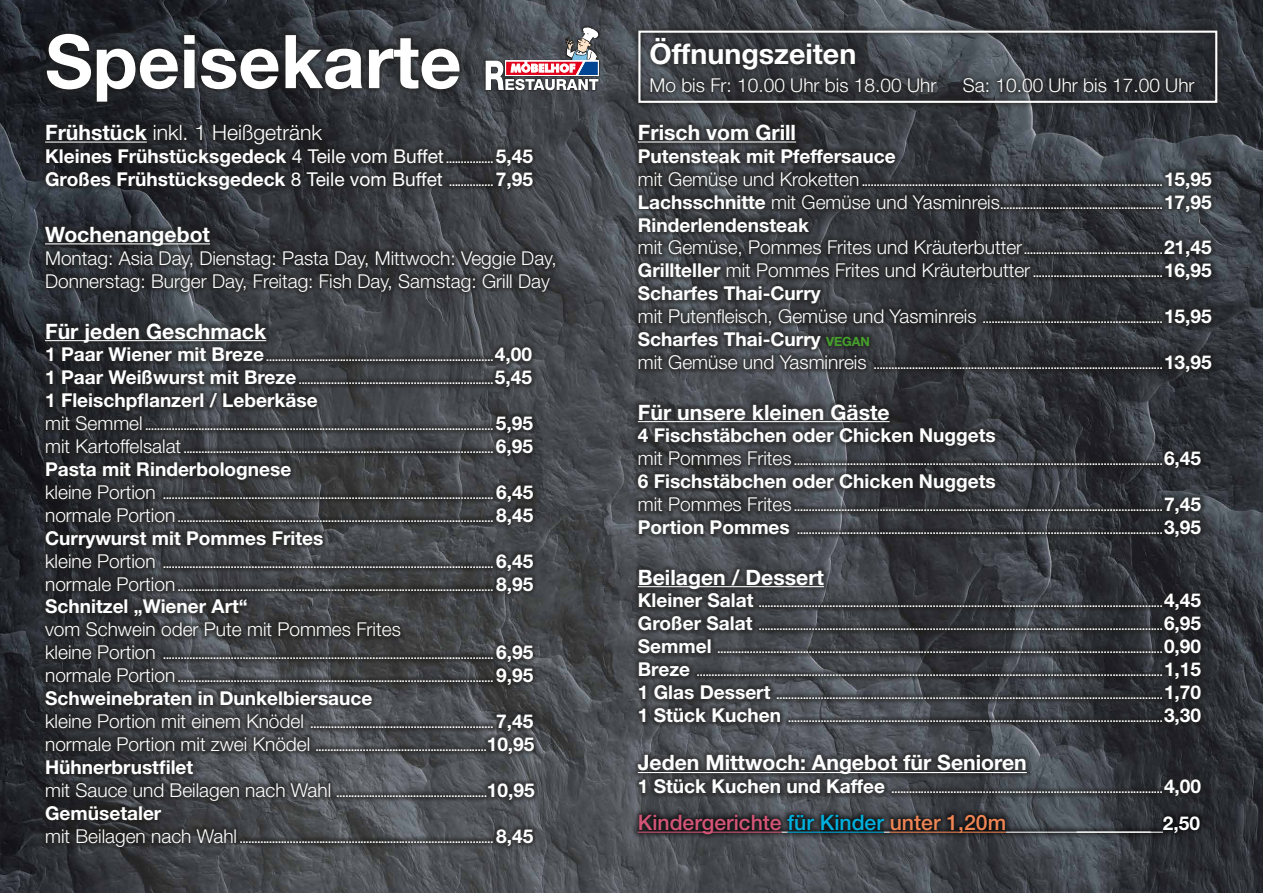
<style>
.page{position:relative;width:1263px;height:893px;background:#fff}
.page>*{position:absolute;margin:0;border:0;box-sizing:border-box;transform-origin:0 0}
.t1{font:700 74.25px "Helvetica Neue LT";color:#fff}
.t2{font:700 28.65px "Helvetica Neue LT";color:#fff}
.t3{font:700 21.23px "Helvetica Neue LT";color:#fff}
.t4{font:500 21.23px "Helvetica Neue LT";color:#d45577}
.t5{font:300 21.23px "Helvetica Neue LT";color:#fff}
.t6{font:500 21.23px "Helvetica Neue LT";color:#fff}
.t7{font:700 19.12px/22.9px "Helvetica Neue LT";color:#fff}
.t8{font:300 19.12px/22.9px "Helvetica Neue LT";color:#fff}
.t9{font:700 10.57px/22.9px "Helvetica Neue LT";color:#fff}
.s1{font-weight:700}
.s2{font-weight:400}
.s3{font-size:10.57px}
.s4{font-size:19.12px}
.s5{font-weight:300;font-size:19.12px}
.s6{font-size:12.75px;color:#44a12b}
.s7{color:#00b0dd}
.s8{color:#ef8554}
.s9{font-weight:700;font-size:19.12px}
</style>
<div class="page">
<img style="left:0;top:0;width:1263px;height:893px">
<div style="left:41px;top:28px;width:424px;height:79px;background:#1c1c1a;opacity:.5"></div>
<div style="left:633px;top:25px;width:590px;height:84px;background:#1c1c1a;opacity:.5"></div>
<div style="left:638px;top:31px;width:579px;height:72px;border:2px solid #fff"></div>
<div style="left:484px;top:25px;width:117px;height:67px;background:#1c1c1a;opacity:.5"></div>
<svg style="left:486px;top:26px;width:114px;height:64px"></svg>
<div style="left:505px;top:61px;width:93px;height:15px;border:1px solid #fff"></div>
<div style="left:39px;top:119px;width:1178px;height:733px;background:#1c1c1a;opacity:.5"></div>
<hr style="left:45px;top:142px;width:102px;height:1px;background:#fff">
<hr style="left:45px;top:243px;width:165px;height:1px;background:#fff">
<hr style="left:45px;top:340px;width:221px;height:1px;background:#fff">
<hr style="left:638px;top:141px;width:158px;height:2px;background:#fff">
<hr style="left:638px;top:421px;width:252px;height:1px;background:#fff">
<hr style="left:638px;top:586px;width:186px;height:1px;background:#fff">
<hr style="left:638px;top:772px;width:389px;height:1px;background:#fff">
<div style="left:631px;top:808px;width:575px;height:33px;background:#000;opacity:.75"></div>
<hr style="left:638px;top:832px;width:144px;height:1px;background:#d45577">
<hr style="left:788px;top:832px;width:96px;height:1px;background:#00b0dd">
<hr style="left:890px;top:832px;width:116px;height:1px;background:#ef8554">
<hr style="left:1006px;top:832px;width:157px;height:1px;background:#fff">
<h1 class="t1" style="left:45px;top:16px;width:418px">Speisekarte</h1>
<h2 class="t2" style="left:649px;top:36px;width:208px">Öffnungszeiten</h2>
<h3 class="t8" style="left:649px;top:73px;width:288px">Mo bis Fr: 10.00 Uhr bis 18.00 Uhr</h3>
<h3 class="t8" style="left:963px;top:73px;width:233px">Sa: 10.00 Uhr bis 17.00 Uhr</h3>
<h3 class="t5" style="left:45px;top:119px;width:279px"><span class="s1">Frühstück</span> inkl. 1 Heißgetränk</h3>
<h3 class="t7" style="left:45px;top:144px;width:489px">Kleines Frühstücksgedeck <span class="s2">4 Teile vom Buffet</span> <span class="s3">................</span> 5,45<br>Großes Frühstücksgedeck <span class="s2">8 Teile vom Buffet</span> <span class="s3">...............</span> 7,95</h3>
<h3 class="t3" style="left:45px;top:221px;width:167px">Wochenangebot</h3>
<h3 class="t8" style="left:45px;top:246px;width:513px">Montag: Asia Day, Dienstag: Pasta Day, Mittwoch: Veggie Day,<br>Donnerstag: Burger Day, Freitag: Fish Day, Samstag: Grill Day</h3>
<h3 class="t3" style="left:45px;top:318px;width:223px">Für jeden Geschmack</h3>
<p class="t9" style="left:45px;top:346px;width:488px"><span class="s4">1 Paar Wiener mit Breze</span> .............................................................................<span class="s4">4,00<br>1 Paar Weißwurst mit Breze</span> ..................................................................<span class="s4">5,45</span></p>
<h3 class="t7" style="left:45px;top:389px;width:274px">1 Fleischpflanzerl / Leberkäse</h3>
<p class="t9" style="left:45px;top:415px;width:489px"><span class="s5">mit Semmel</span> ...................................................................................................................... <span class="s4">5,95 </span><span class="s5">mit Kartoffelsalat</span> ......................................................................................................... <span class="s4">6,95</span></p>
<h3 class="t7" style="left:45px;top:457px;width:248px">Pasta mit Rinderbolognese</h3>
<p class="t9" style="left:45px;top:483px;width:490px"><span class="s5">kleine Portion</span> ................................................................................................................ <span class="s4">6,45 </span><span class="s5">normale Portion</span> ........................................................................................................... <span class="s4">8,45</span></p>
<h3 class="t7" style="left:45px;top:526px;width:280px">Currywurst mit Pommes Frites</h3>
<p class="t9" style="left:45px;top:552px;width:490px"><span class="s5">kleine Portion</span> ................................................................................................................ <span class="s4">6,45 </span><span class="s5">normale Portion</span> ........................................................................................................... <span class="s4">8,95</span></p>
<h3 class="t7" style="left:45px;top:595px;width:204px">Schnitzel „Wiener Art“</h3>
<h3 class="t8" style="left:45px;top:618px;width:357px">vom Schwein oder Pute mit Pommes Frites</h3>
<p class="t9" style="left:45px;top:644px;width:490px"><span class="s5">kleine Portion</span> ................................................................................................................ <span class="s4">6,95 </span><span class="s5">normale Portion</span> ........................................................................................................... <span class="s4">9,95</span></p>
<h3 class="t7" style="left:45px;top:686px;width:329px">Schweinebraten in Dunkelbiersauce</h3>
<p class="t9" style="left:45px;top:713px;width:491px"><span class="s5">kleine Portion mit einem Knödel</span> .............................................................. <span class="s4">7,45 </span><span class="s5">normale Portion mit zwei Knödel</span> ..........................................................<span class="s4">10,95</span></p>
<h3 class="t7" style="left:45px;top:755px;width:150px">Hühnerbrustfilet</h3>
<p class="t9" style="left:45px;top:781px;width:491px"><span class="s5">mit Sauce und Beilagen nach Wahl</span> ...................................................<span class="s4">10,95</span></p>
<h3 class="t7" style="left:45px;top:801px;width:118px">Gemüsetaler</h3>
<p class="t9" style="left:45px;top:827px;width:490px"><span class="s5">mit Beilagen nach Wahl</span> ...................................................................................... <span class="s4">8,45</span></p>
<h3 class="t3" style="left:638px;top:119px;width:160px">Frisch vom Grill</h3>
<h3 class="t7" style="left:638px;top:144px;width:259px">Putensteak mit Pfeffersauce</h3>
<p class="t9" style="left:638px;top:170px;width:575px"><span class="s5">mit Gemüse und Kroketten</span> ......................................................................................................<span class="s4">15,95<br>Lachsschnitte</span> <span class="s5">mit Gemüse und Yasminreis</span>.......................................................<span class="s4">17,95</span></p>
<h3 class="t7" style="left:638px;top:213px;width:173px">Rinderlendensteak</h3>
<p class="t9" style="left:638px;top:239px;width:575px"><span class="s5">mit Gemüse, Pommes Frites und Kräuterbutter</span> ...............................................<span class="s4">21,45<br>Grillteller</span> <span class="s5">mit Pommes Frites und Kräuterbutter</span> ............................................<span class="s4">16,95</span></p>
<h3 class="t7" style="left:638px;top:282px;width:184px">Scharfes Thai-Curry</h3>
<p class="t9" style="left:638px;top:308px;width:575px"><span class="s5">mit Putenfleisch, Gemüse und Yasminreis</span> .............................................................<span class="s4">15,95</span></p>
<h3 class="t7" style="left:638px;top:327px;width:234px">Scharfes Thai-Curry <span class="s6">VEGAN</span></h3>
<p class="t9" style="left:638px;top:354px;width:575px"><span class="s5">mit Gemüse und Yasminreis</span> ..................................................................................................<span class="s4">13,95</span></p>
<h3 class="t3" style="left:638px;top:399px;width:253px">Für unsere kleinen Gäste</h3>
<h3 class="t7" style="left:638px;top:424px;width:359px">4 Fischstäbchen oder Chicken Nuggets</h3>
<p class="t9" style="left:638px;top:450px;width:565px"><span class="s5">mit Pommes Frites</span> .............................................................................................................................<span class="s4">6,45</span></p>
<h3 class="t7" style="left:638px;top:470px;width:359px">6 Fischstäbchen oder Chicken Nuggets</h3>
<p class="t9" style="left:638px;top:496px;width:565px"><span class="s5">mit Pommes Frites</span> .............................................................................................................................<span class="s4">7,45<br>Portion Pommes</span> ............................................................................................................................<span class="s4">3,95</span></p>
<h3 class="t3" style="left:638px;top:564px;width:188px">Beilagen / Dessert</h3>
<p class="t9" style="left:638px;top:592px;width:565px;text-align:justify"><span class="s4">Kleiner Salat</span> .........................................................................................................................................<span class="s4">4,45<br>Großer Salat</span> .........................................................................................................................................<span class="s4">6,95<br>Semmel</span> .......................................................................................................................................................<span class="s4">0,90<br>Breze</span> ..............................................................................................................................................................<span class="s4">1,15<br>1 Glas Dessert</span> ...................................................................................................................................<span class="s4">1,70<br>1 Stück Kuchen</span> ...............................................................................................................................<span class="s4">3,30</span></p>
<h3 class="t3" style="left:638px;top:750px;width:390px">Jeden Mittwoch: Angebot für Senioren</h3>
<p class="t9" style="left:638px;top:778px;width:565px"><span class="s4">1 Stück Kuchen und Kaffee</span> ............................................................................................<span class="s4">4,00</span></p>
<h3 class="t4" style="left:638px;top:810px;width:370px">Kindergerichte <span class="s7">für Kinder</span> <span class="s8">unter 1,20m</span></h3>
<h3 class="t6" style="left:1077px;top:810px;width:125px">_______ <span class="s9">2,50</span></h3>
</div>
